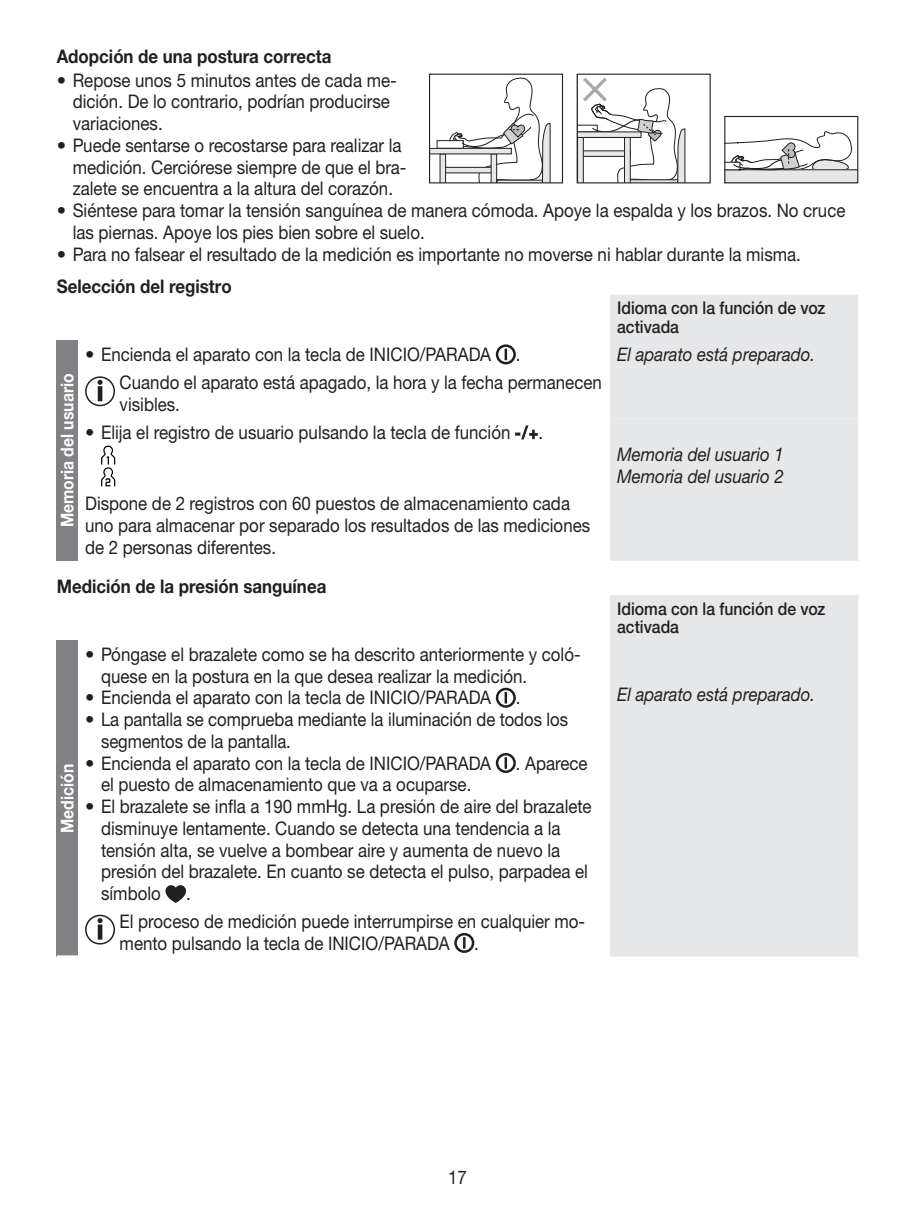
<style>
.page{position:relative;width:908px;height:1205px;background:#fff}
.page>*{position:absolute;margin:0;border:0;box-sizing:border-box;transform-origin:0 0}
.t1{font:18.75px/21.8px "Helvetica Neue LTW1 G";color:#231f20}
.t2{font:18.75px/21.8px "Helvetica Neue LTW1 G";color:#231f20;scale:.9 1}
.t3{font:italic 18.75px/21.8px "Helvetica Neue LTW1 G";color:#231f20;scale:.9 1}
.t4{font:700 18.75px "Helvetica Neue LTW1 G";color:#231f20;scale:.9 1}
.t5{font:500 17.5px/18.8px "Helvetica Neue LTW1 G";color:#231f20;scale:.9 1}
.t6{font:700 17.5px "Helvetica Neue LTW1 G";color:#fff;scale:.9 1}
</style>
<div class="page">
<div style="left:57px;top:340px;width:21px;height:221px;background:#808285"></div>
<div style="left:610px;top:295px;width:247px;height:266px;background:#e6e7e9"></div>
<div style="left:495px;top:344px;width:20px;height:20px;border:2px solid #231f20;border-radius:50%"></div>
<svg style="left:504px;top:349px;width:3px;height:11px"></svg>
<div style="left:85px;top:376px;width:30px;height:30px;border:2px solid #231f20;border-radius:50%"></div>
<div style="left:98px;top:386px;width:4px;height:15px;border:2px solid #231f20"></div>
<svg style="left:97px;top:380px;width:6px;height:5px"></svg>
<svg style="left:515px;top:425px;width:22px;height:14px"></svg>
<svg style="left:101px;top:446px;width:14px;height:40px"></svg>
<div style="left:610px;top:595px;width:247px;height:361px;background:#e6e7e9"></div>
<div style="left:57px;top:640px;width:21px;height:316px;background:#808285"></div>
<hr style="left:57px;top:955px;width:21px;height:3px;background:#fff">
<div style="left:495px;top:688px;width:20px;height:20px;border:2px solid #231f20;border-radius:50%"></div>
<svg style="left:504px;top:692px;width:3px;height:11px"></svg>
<div style="left:495px;top:753px;width:20px;height:20px;border:2px solid #231f20;border-radius:50%"></div>
<svg style="left:504px;top:757px;width:3px;height:12px"></svg>
<svg style="left:165px;top:885px;width:21px;height:18px"></svg>
<div style="left:85px;top:914px;width:30px;height:30px;border:2px solid #231f20;border-radius:50%"></div>
<div style="left:98px;top:924px;width:4px;height:15px;border:2px solid #231f20"></div>
<svg style="left:97px;top:918px;width:6px;height:5px"></svg>
<div style="left:454px;top:933px;width:20px;height:20px;border:2px solid #231f20;border-radius:50%"></div>
<svg style="left:463px;top:937px;width:2px;height:11px"></svg>
<svg style="left:431px;top:77px;width:120px;height:104px"></svg>
<div style="left:429px;top:74px;width:133px;height:109px;border:1px solid #231f20"></div>
<svg style="left:577px;top:77px;width:132px;height:107px"></svg>
<div style="left:576px;top:74px;width:134px;height:109px;border:1px solid #231f20"></div>
<svg style="left:726px;top:131px;width:129px;height:50px"></svg>
<div style="left:724px;top:116px;width:133px;height:67px;border:1px solid #231f20"></div>
<p class="t4" style="left:57px;top:45px;width:307px">Adopción de una postura correcta</p>
<p class="t1" style="left:73px;top:69px;width:325px;text-indent:-16px">• Repose unos 5 minutos antes de cada me&shy;dición. De lo contrario, podrían producirse variaciones.</p>
<p class="t1" style="left:73px;top:134px;width:335px;text-indent:-16px">• Puede sentarse o recostarse para realizar la medición. Cerciórese siempre de que el bra&shy;zalete se encuentra a la altura del corazón.</p>
<p class="t1" style="left:73px;top:199px;width:773px;text-indent:-16px">• Siéntese para tomar la tensión sanguínea de manera cómoda. Apoye la espalda y los brazos. No cruce las piernas. Apoye los pies bien sobre el suelo.</p>
<p class="t1" style="left:57px;top:243px;width:745px">• Para no falsear el resultado de la medición es importante no moverse ni hablar durante la misma.</p>
<p class="t4" style="left:57px;top:275px;width:196px">Selección del registro</p>
<p class="t5" style="left:617px;top:299px;width:233px">Idioma con la función de voz activada</p>
<p class="t1" style="left:85px;top:343px;width:407px">• Encienda el aparato con la tecla de INICIO/PARADA</p>
<p class="t2" style="left:119px;top:339px;width:537px;line-height:28.8px;text-indent:396px">.<br>Cuando el aparato está apagado, la hora y la fecha permanecen</p>
<p class="t2" style="left:119px;top:393px;width:69px">visibles.</p>
<p class="t6" style="left:57px;top:527px;width:172px;rotate:-90deg">Memoria del usuario</p>
<p class="t1" style="left:85px;top:421px;width:426px">• Elija el registro de usuario pulsando la tecla de función</p>
<p class="t2" style="left:538px;top:421px;width:7px">.</p>
<p class="t2" style="left:85px;top:492px;width:562px">Dispone de 2 registros con 60 puestos de almacenamiento cada uno para almacenar por separado los resultados de las mediciones de 2 personas diferentes.</p>
<p class="t4" style="left:57px;top:575px;width:301px">Medición de la presión sanguínea</p>
<p class="t6" style="left:57px;top:833px;width:78px;rotate:-90deg">Medición</p>
<p class="t1" style="left:101px;top:643px;width:481px;text-indent:-16px">• Póngase el brazalete como se ha descrito anteriormente y coló&shy;quese en la postura en la que desea realizar la medición.</p>
<p class="t1" style="left:85px;top:687px;width:407px">• Encienda el aparato con la tecla de INICIO/PARADA</p>
<p class="t2" style="left:515px;top:687px;width:7px">.</p>
<p class="t1" style="left:101px;top:708px;width:468px;text-indent:-16px">• La pantalla se comprueba mediante la iluminación de todos los segmentos de la pantalla.</p>
<p class="t1" style="left:85px;top:752px;width:407px">• Encienda el aparato con la tecla de INICIO/PARADA</p>
<p class="t2" style="left:515px;top:752px;width:81px">. Aparece</p>
<p class="t2" style="left:101px;top:774px;width:413px">el puesto de almacenamiento que va a ocuparse.</p>
<p class="t1" style="left:101px;top:795px;width:492px;text-indent:-16px">• El brazalete se infla a 190 mmHg. La presión de aire del brazalete disminuye lentamente. Cuando se detecta una tendencia a la tensión alta, se vuelve a bombear aire y aumenta de nuevo la presión del brazalete. En cuanto se detecta el pulso, parpadea el símbolo</p>
<p class="t2" style="left:119px;top:879px;width:518px;line-height:27.5px;text-indent:66px">.<br>El proceso de medición puede interrumpirse en cualquier mo-</p>
<p class="t2" style="left:119px;top:932px;width:368px">mento pulsando la tecla de INICIO/PARADA</p>
<p class="t2" style="left:474px;top:932px;width:7px">.</p>
<p class="t3" style="left:617px;top:343px;width:221px">El aparato está preparado.</p>
<p class="t3" style="left:617px;top:443px;width:187px">Memoria del usuario 1<br>Memoria del usuario 2</p>
<p class="t5" style="left:617px;top:599px;width:233px">Idioma con la función de voz activada</p>
<p class="t3" style="left:617px;top:683px;width:221px">El aparato está preparado.</p>
<p class="t2" style="left:448px;top:1166px;width:22px">17</p>
</div>
